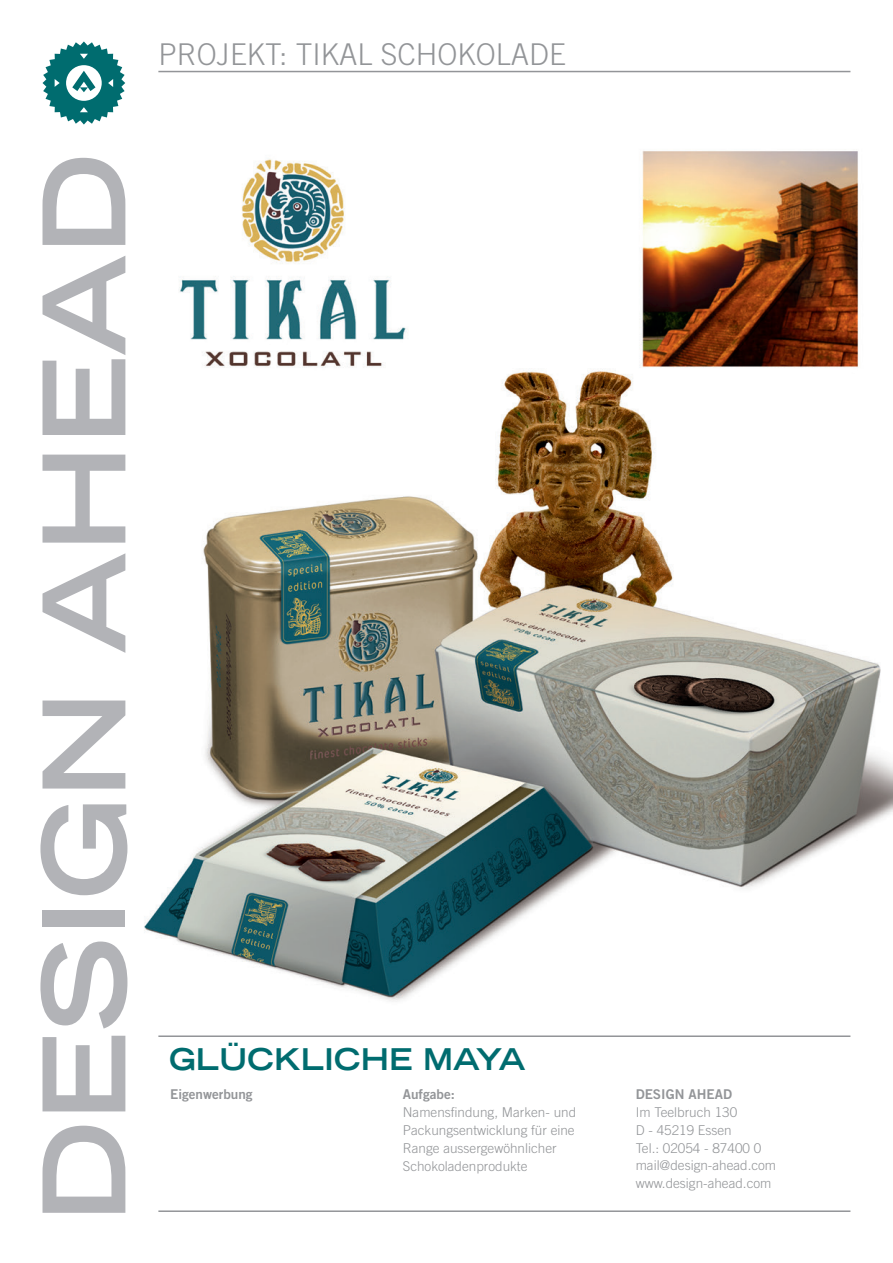
<style>
.page{position:relative;width:893px;height:1263px;background:#fff}
.page>*{position:absolute;margin:0;border:0;box-sizing:border-box;transform-origin:0 0}
.t1{font:700 expanded 114px "Trade Gothic LT Std";color:#b2b3b7}
.t2{font:300 30px "Trade Gothic LT Std";color:#939598}
.t3{font:700 expanded 30px "Trade Gothic LT Std";color:#006c6f}
.t4{font:300 13.5px/18px "Trade Gothic";color:#939598}
.t5{font:13.5px "Trade Gothic Bold Two";color:#939598}
</style>
<div class="page">
<img style="left:42px;top:70px;width:851px;height:1142px">
<hr style="left:158px;top:71px;width:692px;height:1px;background:#939598">
<hr style="left:158px;top:1210px;width:692px;height:2px;background:#939598">
<hr style="left:158px;top:1035px;width:692px;height:2px;background:#939598">
<div style="left:169px;top:1048px;width:685px;height:28px;background:#fff"></div>
<svg style="left:43px;top:41px;width:82px;height:84px"></svg>
<h2 class="t2" style="left:158px;top:37px;width:409px">PROJEKT: TIKAL SCHOKOLADE</h2>
<h1 class="t1" style="left:10px;top:1222px;width:1071px;rotate:-90deg">DESIGN AHEAD</h1>
<h2 class="t3" style="left:169px;top:1040px;width:358px">GLÜCKLICHE MAYA</h2>
<p class="t5" style="left:170px;top:1085px;width:84px">Eigenwerbung</p>
<p class="t5" style="left:403px;top:1085px;width:54px">Aufgabe:</p>
<p class="t4" style="left:403px;top:1102px;width:175px">Namensfindung, Marken- und<br>Packungsentwicklung für eine<br>Range aussergewöhnlicher<br>Schokoladenprodukte</p>
<p class="t5" style="left:636px;top:1085px;width:98px">DESIGN AHEAD</p>
<p class="t4" style="left:636px;top:1102px;width:142px">Im Teelbruch 130<br>D - 45219 Essen<br>Tel.: 02054 - 87400 0 mail@design-ahead.com www.design-ahead.com</p>
</div>
